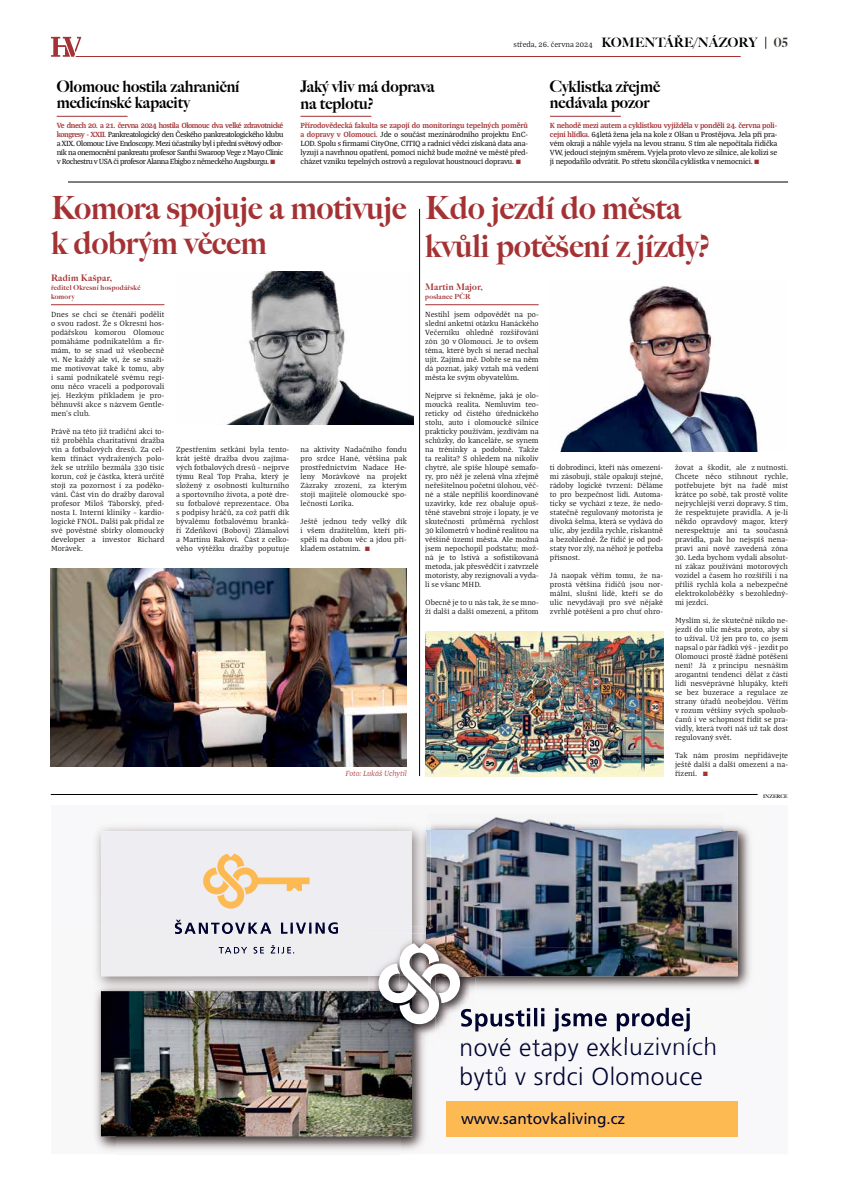
<style>
.page{position:relative;width:842px;height:1191px;background:#fff}
.page>*{position:absolute;margin:0;border:0;box-sizing:border-box;transform-origin:0 0}
.t1{font:900 32px/38px "Big Caslon FB";color:#a43234}
.t2{font:300 24.6px/29.3px "Frutiger LT Pro";letter-spacing:.02em;color:#00042f}
.t3{font:900 16px/16px "Big Caslon FB";color:#000}
.t4{font:15.4px "Frutiger LT Pro";color:#00042f}
.t5{font:900 13px "Big Caslon FB";letter-spacing:.02em;color:#000}
.t6{font:900 9px "Big Caslon FB";letter-spacing:.04em;color:#a43234}
.t7{font:300 8px/9px "Bagatela";letter-spacing:.01em;color:#000;text-align:justify}
.t8{font:8px/9px "Bagatela";letter-spacing:-.02em;color:#000;text-align:justify}
.t9{font:italic 300 8px "Bagatela";color:#a43234}
.t10{font:900 7px/9px "Big Caslon FB";letter-spacing:.04em;color:#a43234}
.t11{font:700 5px "Big Caslon FB";color:#000}
.s1{color:#39342f}
.s2{font-weight:700;color:#a43234}
</style>
<div class="page">
<hr style="left:76px;top:56px;width:665px;height:1px;background:#a43234">
<svg style="left:51px;top:37px;width:30px;height:20px"></svg>
<hr style="left:68px;top:182px;width:720px;height:1px;background:#000">
<hr style="left:57px;top:116px;width:71px;height:1px;background:#a43234">
<hr style="left:300px;top:116px;width:71px;height:1px;background:#a43234">
<hr style="left:550px;top:116px;width:71px;height:1px;background:#a43234">
<hr style="left:425px;top:304px;width:114px;height:1px;background:#a43234">
<hr style="left:51px;top:304px;width:113px;height:1px;background:#a43234">
<hr style="left:419px;top:209px;width:1px;height:567px;background:#000">
<img style="left:425px;top:632px;width:238px;height:144px">
<img style="left:226px;top:272px;width:188px;height:153px">
<hr style="left:51px;top:794px;width:707px;height:1px;background:#000">
<img style="left:93px;top:823px;width:334px;height:103px">
<img style="left:93px;top:994px;width:24px;height:158px">
<img style="left:400px;top:1043px;width:26px;height:109px">
<img style="left:117px;top:1136px;width:283px;height:16px">
<div style="left:101px;top:934px;width:268px;height:42px;background:#eeeef1"></div>
<svg style="left:219px;top:947px;width:28px;height:6px"></svg>
<svg style="left:254px;top:946px;width:10px;height:7px"></svg>
<svg style="left:271px;top:945px;width:23px;height:8px"></svg>
<img style="left:101px;top:991px;width:311px;height:145px">
<div style="left:446px;top:1101px;width:292px;height:35px;background:#feba52"></div>
<img style="left:400px;top:823px;width:351px;height:12px">
<img style="left:738px;top:834px;width:14px;height:157px">
<img style="left:475px;top:976px;width:263px;height:56px">
<img style="left:412px;top:1039px;width:16px;height:4px">
<img style="left:412px;top:926px;width:15px;height:7px">
<svg style="left:101px;top:831px;width:311px;height:103px;background:#e9e5e4"></svg>
<svg style="left:400px;top:1039px;width:12px;height:4px"></svg>
<img style="left:475px;top:1007px;width:215px;height:24px">
<img style="left:430px;top:832px;width:171px;height:114px">
<img style="left:601px;top:831px;width:137px;height:145px">
<img style="left:475px;top:946px;width:126px;height:30px">
<img style="left:427px;top:832px;width:3px;height:94px">
<svg style="left:427px;top:926px;width:8px;height:7px"></svg>
<img style="left:430px;top:813px;width:293px;height:18px">
<img style="left:430px;top:831px;width:293px;height:1px">
<svg style="left:427px;top:823px;width:3px;height:9px"></svg>
<img style="left:369px;top:933px;width:31px;height:106px">
<img style="left:412px;top:976px;width:63px;height:63px">
<img style="left:412px;top:933px;width:15px;height:10px">
<img style="left:400px;top:933px;width:12px;height:10px">
<img style="left:400px;top:1024px;width:12px;height:15px">
<img style="left:461px;top:1008px;width:14px;height:23px">
<svg style="left:461px;top:1037px;width:254px;height:7px"></svg>
<img style="left:427px;top:933px;width:48px;height:43px">
<svg style="left:378px;top:943px;width:82px;height:81px"></svg>
<img style="left:560px;top:286px;width:198px;height:166px">
<img style="left:51px;top:569px;width:356px;height:198px">
<p class="t7" style="left:514px;top:40px;width:80px">středa, 26. června 2024</p>
<h3 class="t5" style="left:601px;top:34px;width:188px">KOMENTÁŘE/NÁZORY | <span class="s1">05</span></h3>
<h3 class="t3" style="left:57px;top:79px;width:184px">Olomouc hostila zahraniční medicínské kapacity</h3>
<h3 class="t3" style="left:300px;top:78px;width:136px;line-height:17px">Jaký vliv má doprava na teplotu?</h3>
<h3 class="t3" style="left:550px;top:79px;width:112px">Cyklistka zřejmě nedávala pozor</h3>
<p class="t8" style="left:57px;top:120px;width:228px"><span class="s2">Ve dnech 20. a 21. června 2024 hostila Olomouc dva velké zdravotnické kongresy - XXII.</span> Pankreatologický den Českého pankreatologického klubu a XIX. Olomouc Live Endoscopy. Mezi účastníky byl i přední světový odbor‑ ník na onemocnění pankreatu profesor Santhi Swaroop Vege z Mayo Clinic v Rochestru v USA či profesor Alanna Ebigbo z německého Augsburgu.</p>
<p class="t8" style="left:300px;top:120px;width:229px"><span class="s2">Přírodovědecká fakulta se zapojí do monitoringu tepelných poměrů a dopravy v Olomouci.</span> Jde o součást mezinárodního projektu EnC‑ LOD. Spolu s firmami CityOne, CITIQ a radnicí vědci získaná data ana‑ lyzují a navrhnou opatření, pomocí nichž bude možné ve městě před‑ cházet vzniku tepelných ostrovů a regulovat houstnoucí dopravu.</p>
<p class="t8" style="left:550px;top:120px;width:229px"><span class="s2">K nehodě mezi autem a cyklistkou vyjížděla v pondělí 24. června poli&shy;cejní hlídka.</span> 64letá žena jela na kole z Olšan u Prostějova. Jela při pra‑ vém okraji a náhle vyjela na levou stranu. S tím ale nepočítala řidička VW, jedoucí stejným směrem. Vyjela proto vlevo ze silnice, ale kolizi se jí nepodařilo odvrátit. Po střetu skončila cyklistka v nemocnici.</p>
<h1 class="t1" style="left:51px;top:190px;width:357px;line-height:35px">Komora spojuje a motivuje k dobrým věcem</h1>
<p class="t6" style="left:51px;top:272px;width:62px">Radim Kašpar,</p>
<p class="t10" style="left:51px;top:283px;width:91px">ředitel Okresní hospodářské komory</p>
<p class="t7" style="left:51px;top:309px;width:115px">Dnes se chci se čtenáři podělit o svou radost. Že s Okresní hos&shy;podářskou komorou Olomouc pomáháme podnikatelům a fir&shy;mám, to se snad už všeobecně ví. Ne každý ale ví, že se snaží&shy;me motivovat také k tomu, aby i sami podnikatelé svému regi&shy;onu něco vraceli a podporovali jej. Hezkým příkladem je pro&shy;běhnuvší akce s názvem Gentle&shy;men's club.</p>
<p class="t7" style="left:51px;top:426px;width:115px">Právě na této již tradiční akci to&shy;tiž proběhla charitativní dražba vín a fotbalových dresů. Za cel&shy;kem třináct vydražených polo&shy;žek se utržilo bezmála 330 tisíc korun, což je částka, která určitě stojí za pozornost i za poděko&shy;vání. Část vín do dražby daroval profesor Miloš Táborský, před&shy;nosta I. Interní kliniky – kardio&shy;logické FNOL. Další pak přidal ze své pověstné sbírky olomoucký developer a investor Richard Morávek.</p>
<p class="t7" style="left:176px;top:444px;width:115px">Zpestřením setkání byla tento&shy;krát ještě dražba dvou zajíma&shy;vých fotbalových dresů – nejprve týmu Real Top Praha, který je složený z osobností kulturního a sportovního života, a poté dre&shy;su fotbalové reprezentace. Oba s podpisy hráčů, za což patří dík bývalému fotbalovému branká&shy;ři Zdeňkovi (Bobovi) Zlámalovi a Martinu Rakovi. Část z celko&shy;vého výtěžku dražby poputuje</p>
<p class="t7" style="left:300px;top:444px;width:108px">na aktivity Nadačního fondu pro srdce Hané, většina pak prostřednictvím Nadace He&shy;leny Morávkové na projekt Zázraky zrození, za kterým stojí majitelé olomoucké spo&shy;lečnosti Lorika.</p>
<p class="t7" style="left:300px;top:516px;width:108px">Ještě jednou tedy velký dík i všem dražitelům, kteří při&shy;spěli na dobou věc a jdou pří&shy;kladem ostatním.</p>
<p class="t9" style="left:346px;top:768px;width:63px">Foto: Lukáš Uchytil</p>
<h1 class="t1" style="left:425px;top:189px;width:286px">Kdo jezdí do města kvůli potěšení z jízdy?</h1>
<p class="t6" style="left:425px;top:281px;width:59px">Martin Major,</p>
<p class="t10" style="left:425px;top:292px;width:47px">poslanec PČR</p>
<p class="t7" style="left:425px;top:309px;width:115px">Nestihl jsem odpovědět na po&shy;slední anketní otázku Hanáckého Večerníku ohledně rozšiřování zón 30 v Olomouci. Je to ovšem téma, které bych si nerad nechal ujít. Zajímá mě. Dobře se na něm dá poznat, jaký vztah má vedení města ke svým obyvatelům.</p>
<p class="t7" style="left:425px;top:390px;width:115px">Nejprve si řekněme, jaká je olo&shy;moucká realita. Nemluvím teo&shy;reticky od čistého úřednického stolu, auto i olomoucké silnice prakticky používám, jezdívám na schůzky, do kanceláře, se synem na tréninky a podobně. Takže ta realita? S ohledem na nikoliv chytré, ale spíše hloupé semafo&shy;ry, pro něž je zelená vlna zřejmě neřešitelnou početní úlohou, věč&shy;né a stále nepříliš koordinované uzavírky, kde rez obaluje opuš&shy;těné stavební stroje i lopaty, je ve skutečnosti průměrná rychlost 30 kilometrů v hodině realitou na většině území města. Ale možná jsem nepochopil podstatu; mož&shy;ná je to lstivá a sofistikovaná metoda, jak přesvědčit i zatvrzelé motoristy, aby rezignovali a vyda&shy;li se všanc MHD.</p>
<p class="t7" style="left:425px;top:597px;width:115px">Obecně je to u nás tak, že se mno&shy;ží další a další omezení, a přitom</p>
<p class="t7" style="left:550px;top:462px;width:115px">ti dobrodinci, kteří nás omezení&shy;mi zásobují, stále opakují stejné, rádoby logické tvrzení: Děláme to pro bezpečnost lidí. Automa&shy;ticky se vychází z teze, že nedo&shy;statečně regulovaný motorista je divoká šelma, která se vydává do ulic, aby jezdila rychle, riskantně a bezohledně. Že řidič je od pod&shy;staty tvor zlý, na něhož je potřeba přísnost.</p>
<p class="t7" style="left:550px;top:570px;width:115px">Já naopak věřím tomu, že na&shy;prostá většina řidičů jsou nor&shy;mální, slušní lidé, kteří se do ulic nevydávají pro své nějaké zvrhlé potěšení a pro chuť ohro-</p>
<p class="t7" style="left:675px;top:462px;width:115px">žovat a škodit, ale z nutnosti.<br>Chcete něco stihnout rychle, potřebujete být na řadě míst krátce po sobě, tak prostě volíte nejrychlejší verzi dopravy. S tím, že respektujete pravidla. A je-li někdo opravdový magor, který nerespektuje ani ta současná pravidla, pak ho nejspíš nena&shy;praví ani nově zavedená zóna</p>
<p class="t7" style="left:675px;top:552px;width:115px">30. Leda bychom vydali absolut&shy;ní zákaz používání motorových vozidel a časem ho rozšířili i na příliš rychlá kola a nebezpečné elektrokoloběžky s bezohledný&shy;mi jezdci.</p>
<p class="t7" style="left:675px;top:615px;width:115px">Myslím si, že skutečně nikdo ne&shy;jezdí do ulic města proto, aby si to užíval. Už jen pro to, co jsem napsal o pár řádků výš – jezdit po Olomouci prostě žádné potěšení není! Já z principu nesnáším arogantní tendenci dělat z části lidí nesvéprávné hlupáky, kteří se bez buzerace a regulace ze strany úřadů neobejdou. Věřím v rozum většiny svých spoluob&shy;čanů i ve schopnost řídit se pra&shy;vidly, která tvoří náš už tak dost regulovaný svět.</p>
<p class="t7" style="left:675px;top:750px;width:115px">Tak nám prosím nepřidávejte ještě další a další omezení a na&shy;řízení.</p>
<p class="t11" style="left:763px;top:793px;width:26px">INZERCE</p>
<h2 class="t2" style="left:459px;top:1032px;width:259px">nové etapy exkluzivních bytů v srdci Olomouce</h2>
<h3 class="t4" style="left:461px;top:1109px;width:166px">www.santovkaliving.cz</h3>
</div>
